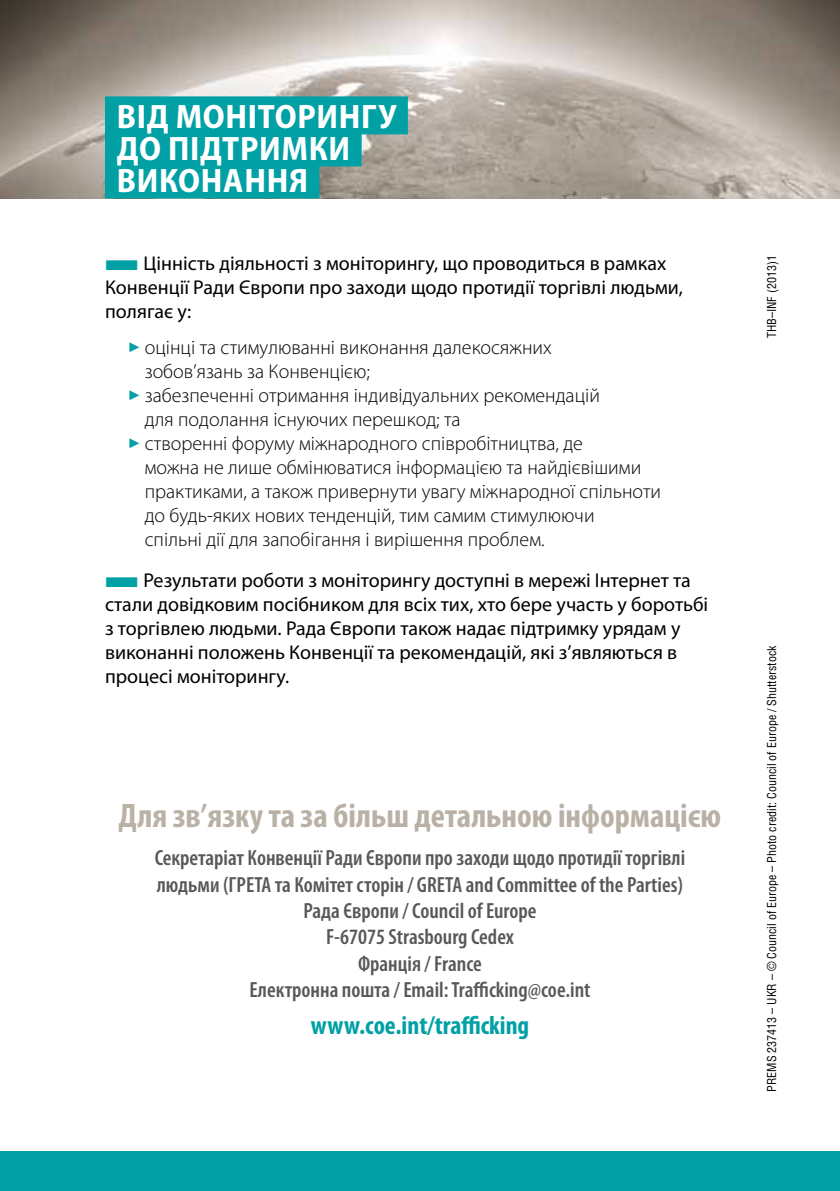
<style>
.page{position:relative;width:840px;height:1191px;background:#fff}
.page>*{position:absolute;margin:0;border:0;box-sizing:border-box;transform-origin:0 0}
.t1{font:700 condensed 34px "Myriad Pro";color:#bab1a6}
.t2{font:700 semi-condensed 34px/32px "Myriad Pro";letter-spacing:.02em;color:#fff}
.t3{font:700 condensed 26px "Myriad Pro";color:#00a0a5}
.t4{font:600 condensed 22px/26.4px "Myriad Pro";color:#58585a;text-align:center}
.t5{font:300 20px/24px "Myriad Pro";color:#000}
.t6{font:20px/24px "Myriad Pro";color:#000}
.t7{font:condensed 12px "Helvetica LT Std";color:#000}
.s1{color:#00a0a5}
</style>
<div class="page">
<div style="left:0;top:1151px;width:839px;height:40px;background:#00a0a5"></div>
<img style="left:0;top:0;width:839px;height:198px">
<div style="left:105px;top:96px;width:302px;height:38px;background:#00a0a5"></div>
<div style="left:105px;top:128px;width:256px;height:38px;background:#00a0a5"></div>
<div style="left:105px;top:160px;width:214px;height:38px;background:#00a0a5"></div>
<h1 class="t2" style="left:117px;top:99px;width:281px">Від моніторингу до підтримки виконання</h1>
<p class="t6" style="left:105px;top:251px;width:579px"><span class="s1">■</span>Цінність діяльності з моніторингу, що проводиться в рамках<br>Конвенції Ради Європи про заходи щодо протидії торгівлі людьми, полягає у:</p>
<p class="t5" style="left:145px;top:335px;width:408px;text-indent:-17px"><span class="s1">✓</span> оцінці та стимулюванні виконання далекосяжних зобов’язань за Конвенцією;</p>
<p class="t5" style="left:145px;top:383px;width:456px;text-indent:-17px"><span class="s1">✓</span> забезпеченні отримання індивідуальних рекомендацій для подолання існуючих перешкод; та</p>
<p class="t5" style="left:145px;top:431px;width:517px;text-indent:-17px"><span class="s1">✓</span> створенні форуму міжнародного співробітництва, де<br>можна не лише обмінюватися інформацією та найдієвішими практиками, а також привернути увагу міжнародної спільноти до будь-яких нових тенденцій, тим самим стимулюючи<br>спільні дії для запобігання і вирішення проблем.</p>
<p class="t6" style="left:105px;top:567px;width:604px"><span class="s1">■</span>Результати роботи з моніторингу доступні в мережі Інтернет та стали довідковим посібником для всіх тих, хто бере участь у боротьбі з торгівлею людьми. Рада Європи також надає підтримку урядам у виконанні положень Конвенції та рекомендацій, які з’являються в процесі моніторингу.</p>
<h1 class="t1" style="left:119px;top:795px;width:604px">Для зв’язку та за більш детальною інформацією</h1>
<p class="t4" style="left:155px;top:844px;width:531px">Секретаріат Конвенції Ради Європи про заходи щодо протидії торгівлі людьми (ГРЕТА та Комітет сторін / GRETA and Committee of the Parties)<br>Рада Європи / Council of Europe<br>F-67075 Strasbourg Cedex<br>Франція / France<br>Електронна пошта / Email: Trafficking@coe.int</p>
<h2 class="t3" style="left:310px;top:1009px;width:220px">www.coe.int/trafficking</h2>
<p class="t7" style="left:763px;top:338px;width:84px;rotate:-90deg">THB–INF (2013)1</p>
<p class="t7" style="left:763px;top:1091px;width:447px;rotate:-90deg">PREMS 237413 – UKR – © Council of Europe – Photo credit: Council of Europe / Shutterstock</p>
</div>
